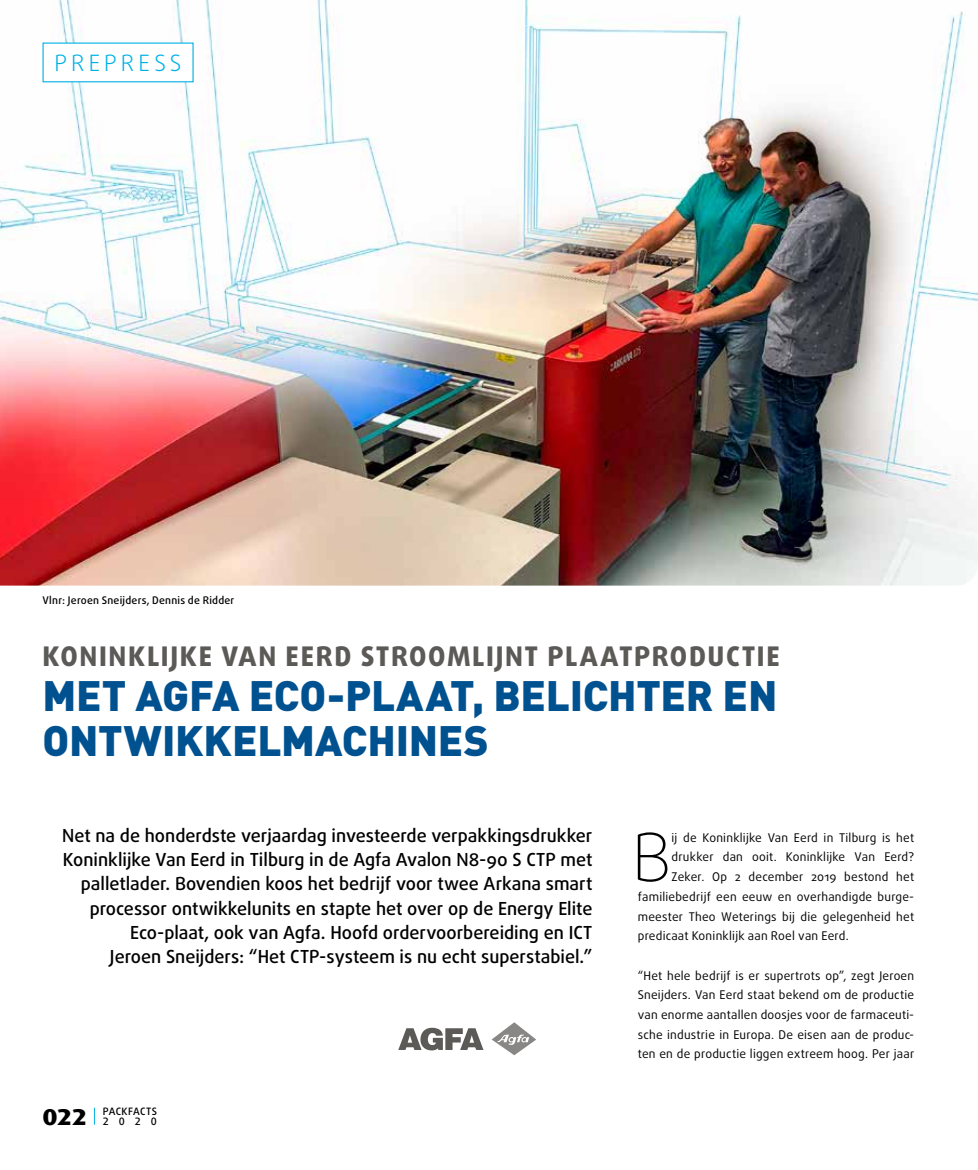
<style>
.page{position:relative;width:978px;height:1170px;background:#fff}
.page>*{position:absolute;margin:0;border:0;box-sizing:border-box;transform-origin:0 0}
.t1{font:100 66.45px "Daxline Pro";color:#000}
.t2{font:900 42px/45px "DIN";letter-spacing:-.005em;color:#005190}
.t3{font:800 27px "Daxline Pro";letter-spacing:.06em;color:#5c5a57}
.t4{font:800 22.8px "Dax Wide";color:#000}
.t5{font:300 22.5px "Daxline Pro";letter-spacing:.185em;color:#00b1e4}
.t6{font:500 18px/24.3px "Daxline Pro";color:#000;text-align:right}
.t7{font:12px/19.6px "Daxline Pro";letter-spacing:.02em;color:#000;text-align:justify}
.t8{font:500 10.5px "Daxline Pro";letter-spacing:.025em;color:#000}
.t9{font:500 10.2px/9.6px "Daxline Pro";letter-spacing:.045em;color:#000}
</style>
<div class="page">
<img style="left:0;top:0;width:978px;height:585px">
<svg style="left:94px;top:1107px;width:1px;height:17px"></svg>
<div style="left:43px;top:43px;width:150px;height:39px;background:#fff"></div>
<svg style="left:398px;top:1027px;width:85px;height:23px"></svg>
<svg style="left:492px;top:1022px;width:44px;height:33px"></svg>
<h3 class="t5" style="left:54px;top:48px;width:129px">PREPRESS</h3>
<p class="t8" style="left:43px;top:593px;width:193px">Vlnr: Jeroen Sneijders, Dennis de Ridder</p>
<h3 class="t3" style="left:43px;top:638px;width:739px">KONINKLIJKE VAN EERD STROOMLIJNT PLAATPRODUCTIE</h3>
<h2 class="t2" style="left:43px;top:671px;width:736px">MET AGFA ECO-PLAAT, BELICHTER EN<br>ONTWIKKELMACHINES</h2>
<p class="t6" style="left:62px;top:823px;width:532px">Net na de honderdste verjaardag investeerde verpakkingsdrukker Koninklijke Van Eerd in Tilburg in de Agfa Avalon N8-90 S CTP met palletlader. Bovendien koos het bedrijf voor twee Arkana smart processor ontwikkelunits en stapte het over op de Energy Elite Eco-plaat, ook van Agfa. Hoofd ordervoorbereiding en ICT<br>Jeroen Sneijders: “Het CTP-systeem is nu echt superstabiel.”</p>
<h3 class="t4" style="left:43px;top:1103px;width:46px">022</h3>
<p class="t9" style="left:103px;top:1106px;width:56px">PACKFACTS<br>2020</p>
<h1 class="t1" style="left:632px;top:813px;width:41px">B</h1>
<p class="t7" style="left:672px;top:827px;width:244px">ij de Koninklijke Van Eerd in Tilburg is het</p>
<p class="t7" style="left:672px;top:847px;width:244px">drukker dan ooit. Koninklijke Van Eerd?</p>
<p class="t7" style="left:672px;top:867px;width:244px">Zeker. Op 2 december 2019 bestond het</p>
<p class="t7" style="left:638px;top:886px;width:278px">familiebedrijf een eeuw en overhandigde burge-</p>
<p class="t7" style="left:638px;top:906px;width:278px">meester Theo Weterings bij die gelegenheid het</p>
<p class="t7" style="left:638px;top:926px;width:212px">predicaat Koninklijk aan Roel van Eerd.</p>
<p class="t7" style="left:638px;top:965px;width:278px">“Het hele bedrijf is er supertrots op”, zegt Jeroen Sneijders. Van Eerd staat bekend om de productie van enorme aantallen doosjes voor de farmaceuti&shy;sche industrie in Europa. De eisen aan de produc&shy;ten en de productie liggen extreem hoog. Per jaar</p>
</div>
